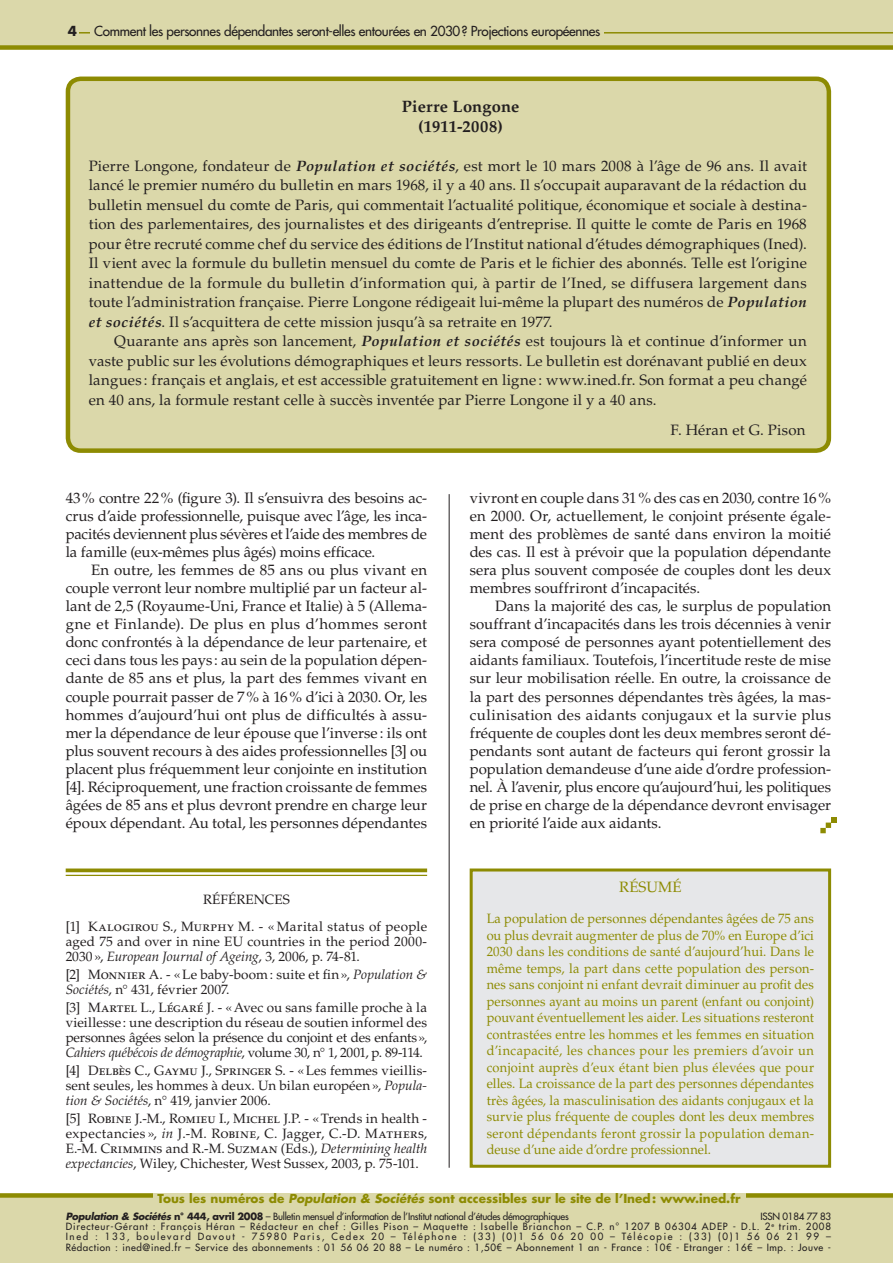
<style>
.page{position:relative;width:893px;height:1263px;background:#fff}
.page>*{position:absolute;margin:0;border:0;box-sizing:border-box;transform-origin:0 0}
.t1{font:700 16.5px/19.8px "Palatino LT Std";letter-spacing:.01em;color:#231f20;text-align:center}
.t2{font:15px/18px "Palatino LT Std";letter-spacing:.005em;color:#231f20;text-align:justify}
.Résumé_-_Titre{font:15px "Palatino LT Std";color:#8d8b02}
.Références{font:13.5px/15px "Palatino LT Std";letter-spacing:.005em;color:#231f20;text-align:justify}
.t3{font:13.5px/16.5px "Palatino LT Std";letter-spacing:.015em;color:#8d8b02;text-align:justify;scale:.95 1}
.Titre_courant{font:500 13.5px "Futura Std";letter-spacing:-.025em;color:#231f20}
.t4{font:700 13.5px "Futura Std";color:#231f20}
.t5{font:700 12px "Futura Std";color:#8d8b02}
.t6{font:500 9.75px/10.4px "Futura Std";letter-spacing:.07em;color:#231f20}
.t7{font:500 9.75px "Futura Std";letter-spacing:.09em;color:#231f20}
.t8{font:500 9.75px "Futura Std";letter-spacing:-.025em;color:#231f20}
.s1{font-weight:700;font-style:italic}
.s2{font-style:italic}
.s3{font-weight:700}
</style>
<div class="page">
<div style="left:0;top:0;width:893px;height:45px;background:#dbd8aa"></div>
<hr style="left:70px;top:32px;width:823px;height:2px;background:#8d8b02">
<div style="left:0;top:45px;width:893px;height:5px;background:#8d8b02"></div>
<div style="left:0;top:1195px;width:893px;height:68px;background:#dbd8aa"></div>
<div style="left:0;top:1193px;width:893px;height:5px;background:#8d8b02"></div>
<div style="left:66px;top:23px;width:13px;height:17px;background:#dbd8aa"></div>
<div style="left:90px;top:25px;width:514px;height:19px;background:#dbd8aa"></div>
<svg style="left:66px;top:868px;width:361px;height:4px"></svg>
<hr style="left:66px;top:875px;width:361px;height:1px;background:#8d8b02">
<div style="left:153px;top:1193px;width:592px;height:16px;background:#dbd8aa"></div>
<svg style="left:820px;top:817px;width:16px;height:16px"></svg>
<div style="left:68px;top:79px;width:761px;height:372px;background:#dbd8aa;border-radius:13px"></div>
<div style="left:66px;top:77px;width:765px;height:376px;border:4px solid #8d8b02;border-radius:13px"></div>
<hr style="left:449px;top:494px;width:1px;height:674px;background:#231f20">
<div style="left:471px;top:870px;width:359px;height:296px;background:#e6e7e9"></div>
<div style="left:470px;top:868px;width:361px;height:300px;border:3px solid #8d8b02"></div>
<p class="t4" style="left:68px;top:22px;width:11px">4</p>
<p class="Titre_courant" style="left:94px;top:23px;width:507px">Comment les personnes dépendantes seront-elles entourées en 2030? Projections européennes</p>
<p class="t1" style="left:402px;top:96px;width:119px">Pierre Longone (1911-2008)</p>
<p class="t2" style="left:89px;top:156px;width:720px;line-height:19.5px">Pierre Longone, fondateur de <span class="s1">Population et sociétés</span>, est mort le 10 mars 2008 à l’âge de 96 ans. Il avait lancé le premier numéro du bulletin en mars 1968, il y a 40 ans. Il s’occupait auparavant de la rédaction du bulletin mensuel du comte de Paris, qui commentait l’actualité politique, économique et sociale à destina&shy;tion des parlementaires, des journalistes et des dirigeants d’entreprise. Il quitte le comte de Paris en 1968 pour être recruté comme chef du service des éditions de l’Institut national d’études démographiques (Ined).<br>Il vient avec la formule du bulletin mensuel du comte de Paris et le fichier des abonnés. Telle est l’origine inattendue de la formule du bulletin d’information qui, à partir de l’Ined, se diffusera largement dans toute l’administration française. Pierre Longone rédigeait lui-même la plupart des numéros de <span class="s1">Population et sociétés</span>. Il s’acquittera de cette mission jusqu’à sa retraite en 1977.</p>
<p class="t2" style="left:89px;top:331px;width:720px;line-height:19.5px;text-indent:26px">Quarante ans après son lancement, <span class="s1">Population et sociétés</span> est toujours là et continue d’informer un vaste public sur les évolutions démographiques et leurs ressorts. Le bulletin est dorénavant publié en deux langues : français et anglais, et est accessible gratuitement en ligne : www.ined.fr. Son format a peu changé en 40 ans, la formule restant celle à succès inventée par Pierre Longone il y a 40 ans.</p>
<p class="t2" style="left:671px;top:421px;width:136px">F. Héran et G. Pison</p>
<p class="t2" style="left:66px;top:490px;width:363px">43 % contre 22 % (figure 3). Il s’ensuivra des besoins ac&shy;crus d’aide professionnelle, puisque avec l’âge, les inca&shy;pacités deviennent plus sévères et l’aide des membres de la famille (eux-mêmes plus âgés) moins efficace.</p>
<p class="t2" style="left:66px;top:562px;width:363px;text-indent:26px">En outre, les femmes de 85 ans ou plus vivant en couple verront leur nombre multiplié par un facteur al&shy;lant de 2,5 (Royaume-Uni, France et Italie) à 5 (Allema&shy;gne et Finlande). De plus en plus d’hommes seront donc confrontés à la dépendance de leur partenaire, et ceci dans tous les pays : au sein de la population dépen&shy;dante de 85 ans et plus, la part des femmes vivant en couple pourrait passer de 7 % à 16 % d’ici à 2030. Or, les hommes d’aujourd’hui ont plus de difficultés à assu&shy;mer la dépendance de leur épouse que l’inverse : ils ont plus souvent recours à des aides professionnelles [3] ou placent plus fréquemment leur conjointe en institution [4]. Réciproquement, une fraction croissante de femmes âgées de 85 ans et plus devront prendre en charge leur époux dépendant. Au total, les personnes dépendantes</p>
<p class="Références" style="left:203px;top:892px;width:10px">référence</p>
<p class="Références" style="left:283px;top:892px;width:9px">S</p>
<p class="Références" style="left:66px;top:919px;width:363px">[1] Kalogirou S., Murphy M. - « Marital status of people aged 75 and over in nine EU countries in the period 2000- 2030», <span class="s2">European Journal of Ageing</span>, 3, 2006, p. 74-81.</p>
<p class="Références" style="left:66px;top:967px;width:363px">[2] Monnier A. - «Le baby-boom: suite et fin», <span class="s2">Population &amp;<br>Sociétés</span>, n° 431, février 2007.</p>
<p class="Références" style="left:66px;top:1000px;width:363px">[3] Martel L., Légaré J. - «Avec ou sans famille proche à la vieillesse : une description du réseau de soutien informel des personnes âgées selon la présence du conjoint et des enfants», <span class="s2">Cahiers québécois de démographie</span>, volume 30, n° 1, 2001, p. 89-114.</p>
<p class="Références" style="left:66px;top:1063px;width:363px">[4] Delbès C., Gaymu J., Springer S. - «Les femmes vieillis&shy;sent seules, les hommes à deux. Un bilan européen», <span class="s2">Popula&shy;tion &amp; Sociétés</span>, n° 419, janvier 2006.</p>
<p class="Références" style="left:66px;top:1111px;width:363px">[5] Robine J.-M., Romieu I., Michel J.P. - «Trends in health - expectancies », <span class="s2">in</span> J.-M. Robine, C. Jagger, C.-D. Mathers, E.-M. Crimmins and R.-M. Suzman (Eds.), <span class="s2">Determining health expectancies</span>, Wiley, Chichester, West Sussex, 2003, p. 75-101.</p>
<p class="t2" style="left:470px;top:490px;width:363px">vivront en couple dans 31% des cas en 2030, contre 16% en 2000. Or, actuellement, le conjoint présente égale&shy;ment des problèmes de santé dans environ la moitié des cas. Il est à prévoir que la population dépendante sera plus souvent composée de couples dont les deux membres souffriront d’incapacités.</p>
<p class="t2" style="left:470px;top:598px;width:363px;text-indent:26px">Dans la majorité des cas, le surplus de population souffrant d’incapacités dans les trois décennies à venir sera composé de personnes ayant potentiellement des aidants familiaux. Toutefois, l’incertitude reste de mise sur leur mobilisation réelle. En outre, la croissance de la part des personnes dépendantes très âgées, la mas&shy;culinisation des aidants conjugaux et la survie plus fréquente de couples dont les deux membres seront dé&shy;pendants sont autant de facteurs qui feront grossir la population demandeuse d’une aide d’ordre profession&shy;nel. À l’avenir, plus encore qu’aujourd’hui, les poli-tiques de prise en charge de la dépendance devront envisager en priorité l’aide aux aidants.</p>
<p class="Résumé_-_Titre" style="left:619px;top:878px;width:22px">Résumé</p>
<p class="t3" style="left:487px;top:910px;width:346px">La population de personnes dépendantes âgées de 75 ans ou plus devrait augmenter de plus de 70% en Europe d’ici 2030 dans les conditions de santé d’aujourd’hui. Dans le même temps, la part dans cette population des person&shy;nes sans conjoint ni enfant devrait diminuer au profit des personnes ayant au moins un parent (enfant ou conjoint) pouvant éventuellement les aider. Les situations resteront contrastées entre les hommes et les femmes en situation d’incapacité, les chances pour les premiers d’avoir un conjoint auprès d’eux étant bien plus élevées que pour elles. La croissance de la part des personnes dépendantes très âgées, la masculinisation des aidants conjugaux et la survie plus fréquente de couples dont les deux membres seront dépendants feront grossir la population deman&shy;deuse d’une aide d’ordre professionnel.</p>
<p class="t5" style="left:158px;top:1190px;width:584px">Tous les numéros de <span class="s2">Population &amp; Sociétés</span> sont accessibles sur le site de l’Ined: www.ined.fr</p>
<p class="t8" style="left:66px;top:1210px;width:505px"><span class="s1">Population &amp; Sociétés</span> <span class="s3">n° 444, avril 2008</span> – Bulletin mensuel d’information de l’Institut national d’études démographiques</p>
<p class="t8" style="left:761px;top:1210px;width:72px">ISSN 0184 77 83</p>
<p class="t7" style="left:66px;top:1220px;width:767px">Directeur-Gérant : François Héran – Rédacteur en chef : Gilles Pison – Maquette : Isabelle Brianchon – C.P. n° 1207 B 06304 ADEP - D.L. 2<sup>e</sup> trim. 2008</p>
<p class="t6" style="left:66px;top:1231px;width:767px">Ined : 133, boulevard Davout - 75980 Paris, Cedex 20 – Téléphone : (33) (0)1 56 06 20 00 – Télécopie : (33) (0)1 56 06 21 99 –<br>Rédaction : ined@ined.fr – Service des abonnements : 01 56 06 20 88 – Le numéro : 1,50€ – Abonnement 1 an - France : 10€ - Etranger : 16€ – Imp. : Jouve -</p>
</div>
